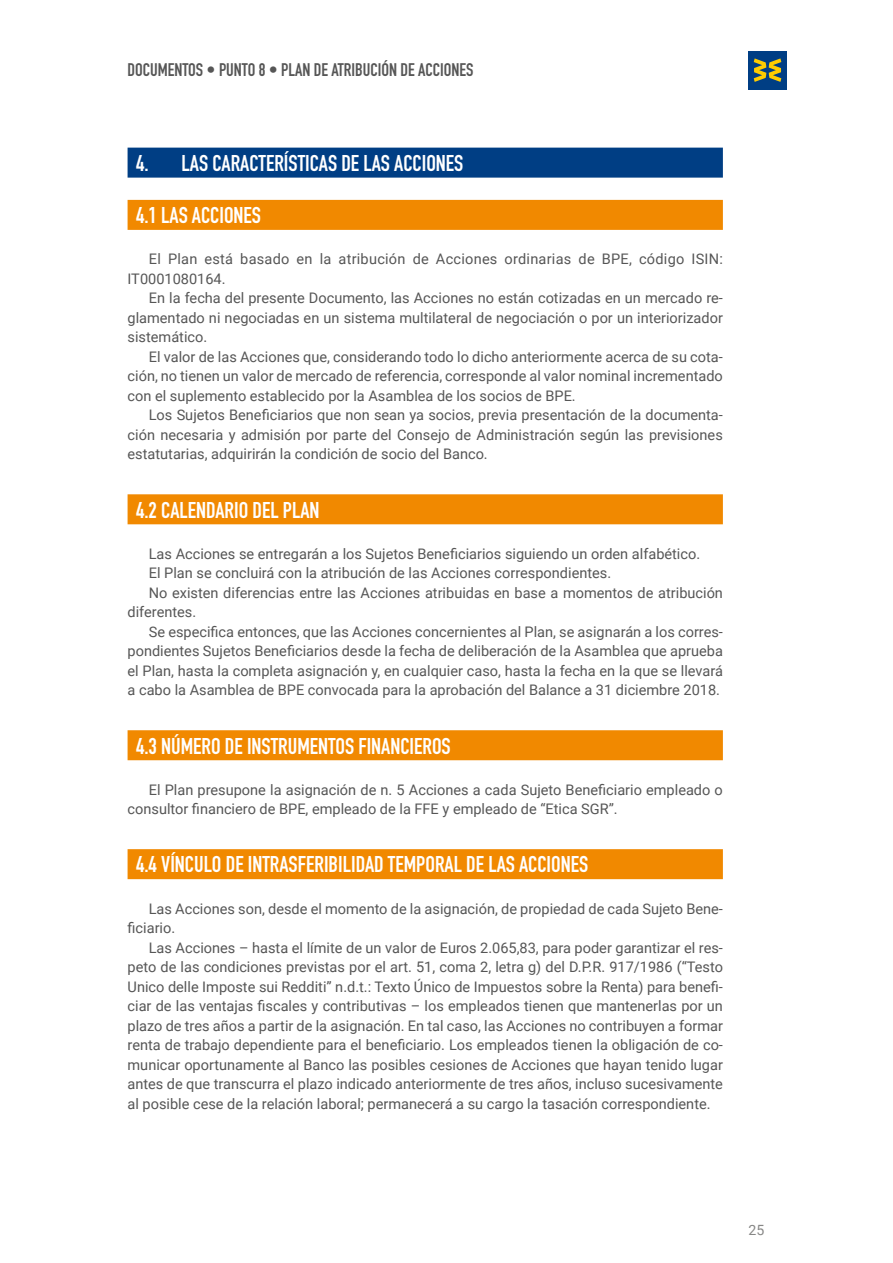
<style>
.page{position:relative;width:893px;height:1263px;background:#fff}
.page>*{position:absolute;margin:0;border:0;box-sizing:border-box;transform-origin:0 0}
.t1{font:22.5px "DIN Engschrift Std";color:#fff}
.t2{font:18px "DIN Engschrift Std";color:#565656}
.t3{font:14.55px/19.5px "Roboto";color:#565656;text-align:justify}
.t4{font:14.1px "Roboto";color:#878786}
</style>
<div class="page">
<div style="left:748px;top:51px;width:39px;height:38px;background:#003e84"></div>
<svg style="left:754px;top:58px;width:27px;height:24px"></svg>
<div style="left:128px;top:148px;width:595px;height:30px;background:#003e84"></div>
<div style="left:128px;top:200px;width:595px;height:30px;background:#f18900"></div>
<div style="left:128px;top:494px;width:595px;height:30px;background:#f18900"></div>
<div style="left:128px;top:730px;width:595px;height:30px;background:#f18900"></div>
<div style="left:128px;top:849px;width:595px;height:30px;background:#f18900"></div>
<p class="t2" style="left:128px;top:59px;width:347px">DOCUMENTOS • PUNTO 8 • PLAN DE ATRIBUCIÓN DE ACCIONES</p>
<h1 class="t1" style="left:136px;top:150px;width:329px">4. LAS CARACTERÍSTICAS DE LAS ACCIONES</h1>
<h1 class="t1" style="left:136px;top:202px;width:127px">4.1 LAS ACCIONES</h1>
<p class="t3" style="left:128px;top:249px;width:597px;text-indent:21px">El Plan está basado en la atribución de Acciones ordinarias de BPE, código ISIN:<br>IT0001080164.</p>
<p class="t3" style="left:128px;top:288px;width:597px;text-indent:21px">En la fecha del presente Documento, las Acciones no están cotizadas en un mercado re&shy;glamentado ni negociadas en un sistema multilateral de negociación o por un interiorizador sistemático.</p>
<p class="t3" style="left:128px;top:346px;width:597px;text-indent:21px">El valor de las Acciones que, considerando todo lo dicho anteriormente acerca de su cota&shy;ción, no tienen un valor de mercado de referencia, corresponde al valor nominal incrementado con el suplemento establecido por la Asamblea de los socios de BPE.</p>
<p class="t3" style="left:128px;top:405px;width:597px;text-indent:21px">Los Sujetos Beneficiarios que non sean ya socios, previa presentación de la documenta&shy;ción necesaria y admisión por parte del Consejo de Administración según las previsiones estatutarias, adquirirán la condición de socio del Banco.</p>
<h1 class="t1" style="left:136px;top:496px;width:185px">4.2 CALENDARIO DEL PLAN</h1>
<p class="t3" style="left:149px;top:543px;width:553px">Las Acciones se entregarán a los Sujetos Beneficiarios siguiendo un orden alfabético.</p>
<p class="t3" style="left:149px;top:563px;width:464px">El Plan se concluirá con la atribución de las Acciones correspondientes.</p>
<p class="t3" style="left:149px;top:582px;width:576px">No existen diferencias entre las Acciones atribuidas en base a momentos de atribución</p>
<p class="t3" style="left:128px;top:602px;width:70px">diferentes.</p>
<p class="t3" style="left:149px;top:621px;width:576px">Se especifica entonces, que las Acciones concernientes al Plan, se asignarán a los corres-</p>
<p class="t3" style="left:128px;top:641px;width:597px">pondientes Sujetos Beneficiarios desde la fecha de deliberación de la Asamblea que aprueba</p>
<p class="t3" style="left:128px;top:660px;width:597px">el Plan, hasta la completa asignación y, en cualquier caso, hasta la fecha en la que se llevará</p>
<p class="t3" style="left:128px;top:680px;width:594px">a cabo la Asamblea de BPE convocada para la aprobación del Balance a 31 diciembre 2018.</p>
<h1 class="t1" style="left:136px;top:732px;width:316px">4.3 NÚMERO DE INSTRUMENTOS FINANCIEROS</h1>
<p class="t3" style="left:128px;top:779px;width:597px;text-indent:21px">El Plan presupone la asignación de n. 5 Acciones a cada Sujeto Beneficiario empleado o consultor financiero de BPE, empleado de la FFE y empleado de “Etica SGR”.</p>
<h1 class="t1" style="left:136px;top:851px;width:454px">4.4 VÍNCULO DE INTRASFERIBILIDAD TEMPORAL DE LAS ACCIONES</h1>
<p class="t3" style="left:128px;top:898px;width:597px;text-indent:21px">Las Acciones son, desde el momento de la asignación, de propiedad de cada Sujeto Bene&shy;ficiario.</p>
<p class="t3" style="left:128px;top:937px;width:597px;text-indent:21px">Las Acciones – hasta el límite de un valor de Euros 2.065,83, para poder garantizar el res&shy;peto de las condiciones previstas por el art. 51, coma 2, letra g) del D.P.R. 917/1986 (“Testo Unico delle Imposte sui Redditi” n.d.t.: Texto Único de Impuestos sobre la Renta) para benefi&shy;ciar de las ventajas fiscales y contributivas – los empleados tienen que mantenerlas por un plazo de tres años a partir de la asignación. En tal caso, las Acciones no contribuyen a formar renta de trabajo dependiente para el beneficiario. Los empleados tienen la obligación de co&shy;municar oportunamente al Banco las posibles cesiones de Acciones que hayan tenido lugar antes de que transcurra el plazo indicado anteriormente de tres años, incluso sucesivamente al posible cese de la relación laboral; permanecerá a su cargo la tasación correspondiente.</p>
<p class="t4" style="left:748px;top:1220px;width:17px">25</p>
</div>
